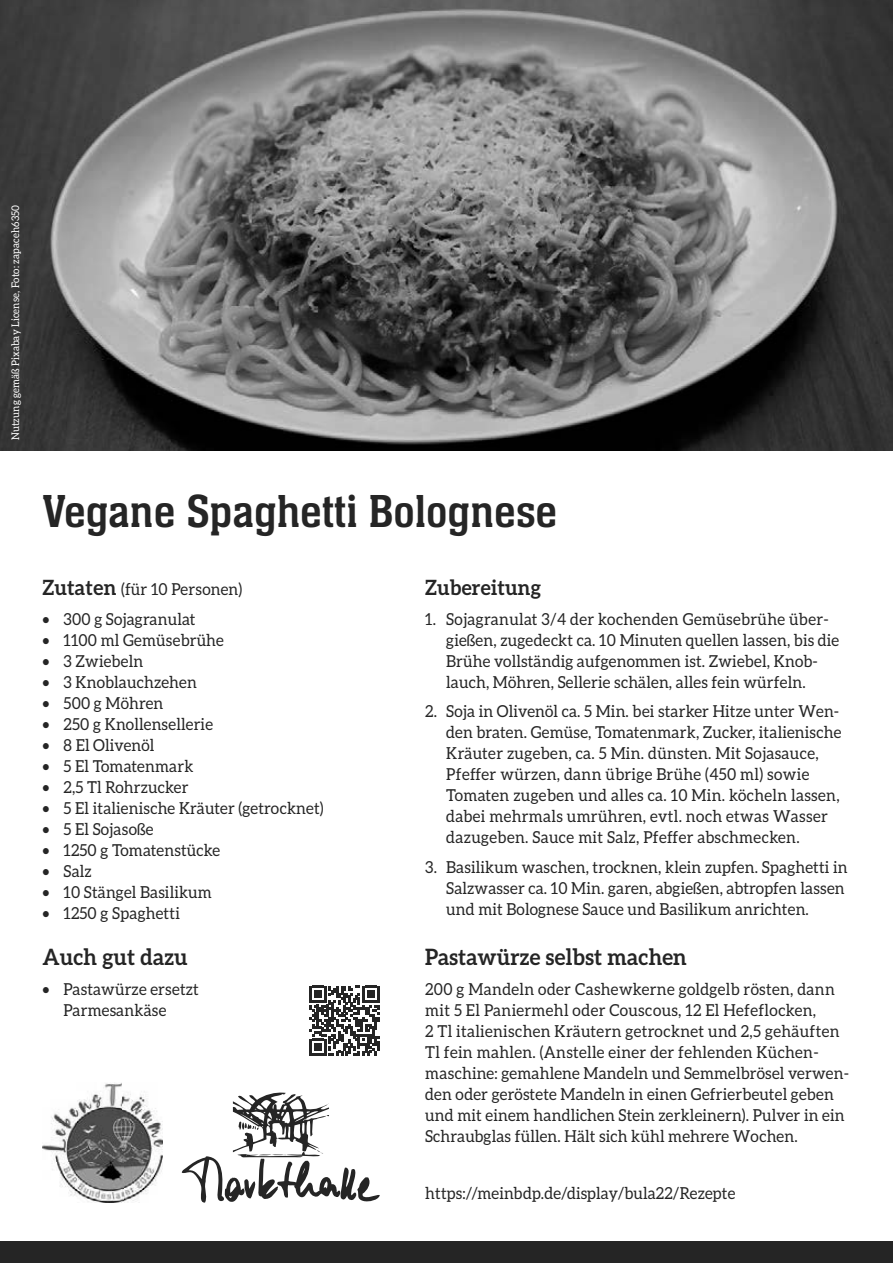
<style>
.page{position:relative;width:893px;height:1263px;background:#fff}
.page>*{position:absolute;margin:0;border:0;box-sizing:border-box;transform-origin:0 0}
.t1{font:48px "Immenhausen";color:#252525;scale:.95 1}
.t2{font:700 22.5px "Aleo";letter-spacing:.01em;color:#252525;scale:.95 1}
.t3{font:700 21px "Aleo";letter-spacing:.01em;color:#252525;scale:.95 1}
.t4{font:16.5px/21px "Aleo";letter-spacing:.01em;color:#252525;scale:.95 1}
.t5{font:10.5px "Aleo";letter-spacing:.01em;color:#fff;scale:.95 1}
.s1{font-weight:700;font-size:21px}
</style>
<div class="page">
<img style="left:0;top:0;width:893px;height:451px">
<svg style="left:182px;top:1092px;width:198px;height:110px"></svg>
<img style="left:43px;top:1083px;width:120px;height:119px">
<div style="left:0;top:1242px;width:893px;height:21px;background:#252525"></div>
<svg style="left:309px;top:985px;width:70px;height:70px"></svg>
<p class="t5" style="left:9px;top:440px;width:249px;rotate:-90deg">Nutzung gemäß Pixabay License, Foto: zapaceh6350</p>
<h1 class="t1" style="left:43px;top:485px;width:543px">Vegane Spaghetti Bolognese</h1>
<p class="t4" style="left:43px;top:579px;width:212px"><span class="s1">Zutaten</span> (für 10 Personen)</p>
<p class="t4" style="left:43px;top:608px;width:163px">• 300 g Sojagranulat</p>
<p class="t4" style="left:43px;top:629px;width:192px">• 1100 ml Gemüsebrühe</p>
<p class="t4" style="left:43px;top:650px;width:108px">• 3 Zwiebeln</p>
<p class="t4" style="left:43px;top:671px;width:164px">• 3 Knoblauchzehen</p>
<p class="t4" style="left:43px;top:692px;width:129px">• 500 g Möhren</p>
<p class="t4" style="left:43px;top:713px;width:181px">• 250 g Knollensellerie</p>
<p class="t4" style="left:43px;top:734px;width:119px">• 8 El Olivenöl</p>
<p class="t4" style="left:43px;top:755px;width:160px">• 5 El Tomatenmark</p>
<p class="t4" style="left:43px;top:776px;width:155px">• 2,5 Tl Rohrzucker</p>
<p class="t4" style="left:43px;top:797px;width:297px">• 5 El italienische Kräuter (getrocknet)</p>
<p class="t4" style="left:43px;top:818px;width:118px">• 5 El Sojasoße</p>
<p class="t4" style="left:43px;top:839px;width:189px">• 1250 g Tomatenstücke</p>
<p class="t4" style="left:43px;top:860px;width:53px">• Salz</p>
<p class="t4" style="left:43px;top:881px;width:180px">• 10 Stängel Basilikum</p>
<p class="t4" style="left:43px;top:902px;width:146px">• 1250 g Spaghetti</p>
<h2 class="t2" style="left:43px;top:944px;width:154px">Auch gut dazu</h2>
<p class="t4" style="left:64px;top:978px;width:144px;text-indent:-21px">• Pastawürze ersetzt<br>Parmesankäse</p>
<p class="t3" style="left:425px;top:575px;width:123px">Zubereitung</p>
<p class="t4" style="left:446px;top:608px;width:415px;text-indent:-21px">1. Sojagranulat 3/4 der kochenden Gemüsebrühe über&shy;gießen, zugedeckt ca. 10 Minuten quellen lassen, bis die Brühe vollständig aufgenommen ist. Zwiebel, Knob&shy;lauch, Möhren, Sellerie schälen, alles fein würfeln.</p>
<p class="t4" style="left:446px;top:701px;width:417px;text-indent:-21px">2. Soja in Olivenöl ca. 5 Min. bei starker Hitze unter Wen&shy;den braten. Gemüse, Tomatenmark, Zucker, italienische Kräuter zugeben, ca. 5 Min. dünsten. Mit Sojasauce, Pfeffer würzen, dann übrige Brühe (450 ml) sowie Tomaten zugeben und alles ca. 10 Min. köcheln lassen, dabei mehrmals umrühren, evtl. noch etwas Wasser dazugeben. Sauce mit Salz, Pfeffer abschmecken.</p>
<p class="t4" style="left:446px;top:856px;width:424px;text-indent:-21px">3. Basilikum waschen, trocknen, klein zupfen. Spaghetti in<br>Salzwasser ca. 10 Min. garen, abgießen, abtropfen lassen und mit Bolognese Sauce und Basilikum anrichten.</p>
<h2 class="t2" style="left:425px;top:944px;width:277px">Pastawürze selbst machen</h2>
<p class="t4" style="left:425px;top:978px;width:448px">200 g Mandeln oder Cashewkerne goldgelb rösten, dann mit 5 El Paniermehl oder Couscous, 12 El Hefeflocken,<br>2 Tl italienischen Kräutern getrocknet und 2,5 gehäuften Tl fein mahlen. (Anstelle einer der fehlenden Küchen&shy;maschine: gemahlene Mandeln und Semmelbrösel verwen&shy;den oder geröstete Mandeln in einen Gefrierbeutel geben und mit einem handlichen Stein zerkleinern). Pulver in ein Schraubglas füllen. Hält sich kühl mehrere Wochen.</p>
<p class="t4" style="left:425px;top:1183px;width:328px">https://meinbdp.de/display/bula22/Rezepte</p>
</div>
